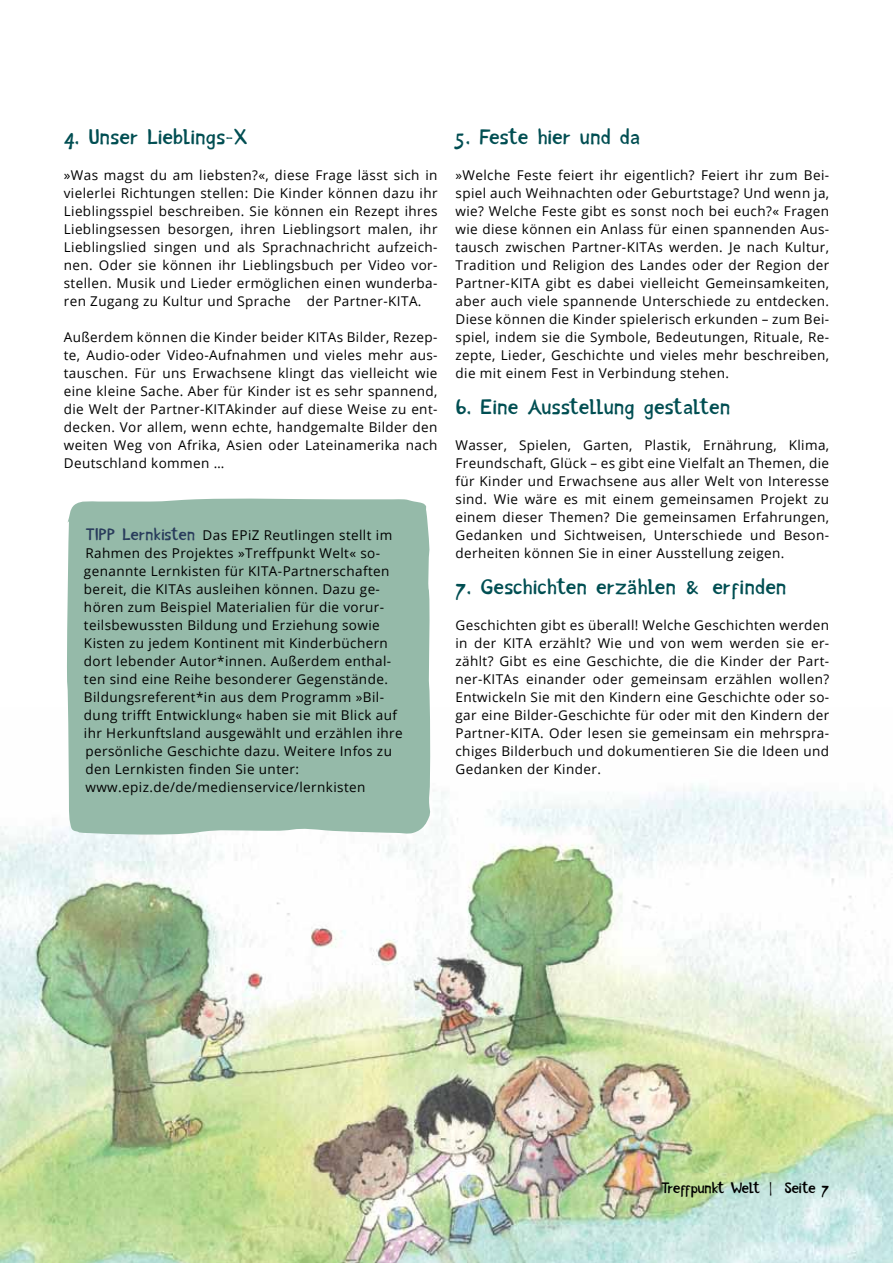
<style>
.page{position:relative;width:893px;height:1263px;background:#fff}
.page>*{position:absolute;margin:0;border:0;box-sizing:border-box;transform-origin:0 0}
.t1{font:21px "Intuitive";letter-spacing:.03em;color:#004e52}
.t2{font:15px "Intuitive";letter-spacing:-.02em;color:#000}
.t3{font:13.5px/18px "Open Sans";letter-spacing:.03em;color:#000;text-align:justify}
.s1{font-family:"Intuitive";font-size:16.5px;color:#293c5c}
</style>
<div class="page">
<img style="left:0;top:785px;width:893px;height:478px">
<div style="left:66px;top:498px;width:366px;height:339px;background:#95baa9"></div>
<h1 class="t1" style="left:64px;top:125px;width:185px">4. Unser Lieblings-X</h1>
<p class="t3" style="left:64px;top:166px;width:375px">»Was magst du am liebsten?«, diese Frage lässt sich in vielerlei Richtungen stellen: Die Kinder können dazu ihr Lieblingsspiel beschreiben. Sie können ein Rezept ihres Lieblingsessen besorgen, ihren Lieblingsort malen, ihr Lieblingslied singen und als Sprachnachricht aufzeich&shy;nen. Oder sie können ihr Lieblingsbuch per Video vor&shy;stellen. Musik und Lieder ermöglichen einen wunderba&shy;ren Zugang zu Kultur und Sprache der Partner-KITA.</p>
<p class="t3" style="left:64px;top:328px;width:375px">Außerdem können die Kinder beider KITAs Bilder, Rezep&shy;te, Audio-oder Video-Aufnahmen und vieles mehr aus&shy;tauschen. Für uns Erwachsene klingt das vielleicht wie eine kleine Sache. Aber für Kinder ist es sehr spannend, die Welt der Partner-KITAkinder auf diese Weise zu ent&shy;decken. Vor allem, wenn echte, handgemalte Bilder den weiten Weg von Afrika, Asien oder Lateinamerika nach Deutschland kommen …</p>
<p class="t3" style="left:84px;top:526px;width:320px;text-align:left"><span class="s1">TIPP Lernkisten</span> Das EPiZ Reutlingen stellt im Rahmen des Projektes »Treffpunkt Welt« so&shy;genannte Lernkisten für KITA-Partnerschaften bereit, die KITAs ausleihen können. Dazu ge&shy;hören zum Beispiel Materialien für die vorur&shy;teilsbewussten Bildung und Erziehung sowie Kisten zu jedem Kontinent mit Kinderbüchern dort lebender Autor*innen. Außerdem enthal&shy;ten sind eine Reihe besonderer Gegenstände.<br>Bildungsreferent*in aus dem Programm »Bil&shy;dung trifft Entwicklung« haben sie mit Blick auf ihr Herkunftsland ausgewählt und erzählen ihre persönliche Geschichte dazu. Weitere Infos zu den Lernkisten finden Sie unter: www.epiz.de/de/medienservice/lernkisten</p>
<h1 class="t1" style="left:455px;top:125px;width:186px">5. Feste hier und da</h1>
<p class="t3" style="left:455px;top:166px;width:375px">»Welche Feste feiert ihr eigentlich? Feiert ihr zum Bei&shy;spiel auch Weihnachten oder Geburtstage? Und wenn ja, wie? Welche Feste gibt es sonst noch bei euch?« Fragen wie diese können ein Anlass für einen spannenden Aus&shy;tausch zwischen Partner-KITAs werden. Je nach Kultur, Tradition und Religion des Landes oder der Region der Partner-KITA gibt es dabei vielleicht Gemeinsamkeiten, aber auch viele spannende Unterschiede zu entdecken.<br>Diese können die Kinder spielerisch erkunden – zum Bei&shy;spiel, indem sie die Symbole, Bedeutungen, Rituale, Re&shy;zepte, Lieder, Geschichte und vieles mehr beschreiben, die mit einem Fest in Verbindung stehen.</p>
<h1 class="t1" style="left:455px;top:395px;width:276px">6. Eine Ausstellung gestalten</h1>
<p class="t3" style="left:455px;top:436px;width:375px">Wasser, Spielen, Garten, Plastik, Ernährung, Klima, Freundschaft, Glück – es gibt eine Vielfalt an Themen, die für Kinder und Erwachsene aus aller Welt von Interesse sind. Wie wäre es mit einem gemeinsamen Projekt zu einem dieser Themen? Die gemeinsamen Erfahrungen, Gedanken und Sichtweisen, Unterschiede und Beson&shy;derheiten können Sie in einer Ausstellung zeigen.</p>
<h1 class="t1" style="left:455px;top:575px;width:332px">7. Geschichten erzählen &amp; erfinden</h1>
<p class="t3" style="left:455px;top:616px;width:375px">Geschichten gibt es überall! Welche Geschichten werden in der KITA erzählt? Wie und von wem werden sie er&shy;zählt? Gibt es eine Geschichte, die die Kinder der Part&shy;ner-KITAs einander oder gemeinsam erzählen wollen?<br>Entwickeln Sie mit den Kindern eine Geschichte oder so&shy;gar eine Bilder-Geschichte für oder mit den Kindern der Partner-KITA. Oder lesen sie gemeinsam ein mehrspra&shy;chiges Bilderbuch und dokumentieren Sie die Ideen und Gedanken der Kinder.</p>
<p class="t2" style="left:661px;top:1179px;width:170px">Treffpunkt Welt | Seite 7</p>
</div>
